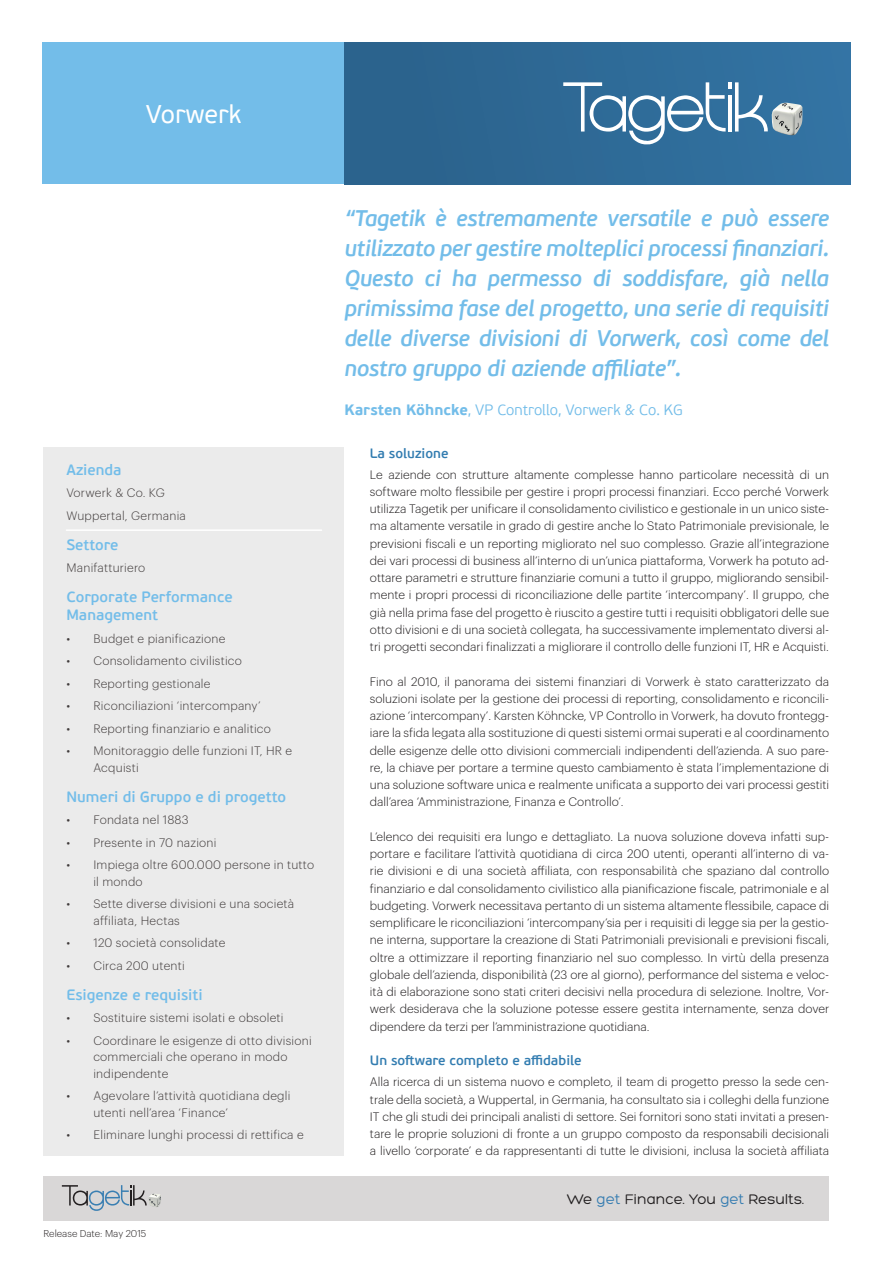
<style>
.page{position:relative;width:893px;height:1263px;background:#fff}
.page>*{position:absolute;margin:0;border:0;box-sizing:border-box;transform-origin:0 0}
.t1{font:25.5px "PF Beau Sans Pro";color:#fff}
.t2{font:italic 600 22.5px/30px "PF Beau Sans Pro";letter-spacing:-.02em;color:#73bde9;text-align:justify}
.t3{font:600 15px/18px "PF Beau Sans Pro";color:#73bde9}
.t4{font:300 15px "PF Beau Sans Pro";color:#73bde9}
.t5{font:15px "Hero";color:#201d1e}
.t6{font:600 13.5px "PF Beau Sans Pro";color:#337db1}
.t7{font:300 12px/17.2px "Graphik";color:#201d1e;text-align:justify}
.t8{font:300 12px/16.5px "Graphik";letter-spacing:.02em;color:#403b3b}
.t9{font:300 9.75px "Graphik";color:#231f20}
.s1{font-weight:700}
.s2{color:#377db1}
</style>
<div class="page">
<div style="left:43px;top:43px;width:301px;height:141px;background:#73bde9"></div>
<div style="left:344px;top:43px;width:506px;height:141px;background:linear-gradient(to right,#2a618a,#3373a3)"></div>
<svg style="left:563px;top:82px;width:205px;height:62px"></svg>
<img style="left:771px;top:103px;width:31px;height:33px">
<div style="left:44px;top:1175px;width:785px;height:45px;background:#d9d7d7"></div>
<div style="left:44px;top:448px;width:300px;height:708px;background:#ebebeb"></div>
<hr style="left:66px;top:529px;width:256px;height:2px;background:#fff">
<img style="left:148px;top:1193px;width:13px;height:14px">
<svg style="left:62px;top:1185px;width:85px;height:26px"></svg>
<h1 class="t1" style="left:146px;top:100px;width:97px">Vorwerk</h1>
<p class="t3" style="left:66px;top:461px;width:57px">Azienda</p>
<p class="t8" style="left:66px;top:481px;width:121px;line-height:22.5px">Vorwerk &amp; Co. KG<br>Wuppertal, Germania</p>
<p class="t3" style="left:66px;top:536px;width:54px">Settore</p>
<p class="t8" style="left:66px;top:559px;width:80px">Manifatturiero</p>
<p class="t3" style="left:66px;top:588px;width:168px">Corporate Performance<br>Management</p>
<p class="t8" style="left:66px;top:629px;width:160px">• Budget e pianificazione</p>
<p class="t8" style="left:66px;top:652px;width:177px">• Consolidamento civilistico</p>
<p class="t8" style="left:66px;top:674px;width:146px">• Reporting gestionale</p>
<p class="t8" style="left:66px;top:697px;width:196px">• Riconciliazioni ‘intercompany’</p>
<p class="t8" style="left:66px;top:719px;width:206px">• Reporting finanziario e analitico</p>
<p class="t8" style="left:93px;top:742px;width:200px;text-indent:-27px">• Monitoraggio delle funzioni IT, HR e<br>Acquisti</p>
<p class="t3" style="left:66px;top:788px;width:221px">Numeri di Gruppo e di progetto</p>
<p class="t8" style="left:66px;top:811px;width:124px">• Fondata nel 1883</p>
<p class="t8" style="left:66px;top:833px;width:152px">• Presente in 70 nazioni</p>
<p class="t8" style="left:93px;top:856px;width:222px;text-indent:-27px">• Impiega oltre 600.000 persone in tutto il mondo</p>
<p class="t8" style="left:93px;top:895px;width:202px;text-indent:-27px">• Sette diverse divisioni e una società affiliata, Hectas</p>
<p class="t8" style="left:66px;top:934px;width:161px">• 120 società consolidate</p>
<p class="t8" style="left:66px;top:956px;width:120px">• Circa 200 utenti</p>
<p class="t3" style="left:66px;top:986px;width:138px">Esigenze e requisiti</p>
<p class="t8" style="left:66px;top:1009px;width:219px">• Sostituire sistemi isolati e obsoleti</p>
<p class="t8" style="left:93px;top:1031px;width:220px;text-indent:-27px">• Coordinare le esigenze di otto divisioni commerciali che operano in modo indipendente</p>
<p class="t8" style="left:93px;top:1087px;width:199px;text-indent:-27px">• Agevolare l’attività quotidiana degli utenti nell’area ‘Finance’</p>
<p class="t8" style="left:66px;top:1126px;width:239px">• Eliminare lunghi processi di rettifica e</p>
<p class="t9" style="left:44px;top:1226px;width:104px">Release Date: May 2015</p>
<p class="t2" style="left:344px;top:204px;width:486px">“Tagetik è estremamente versatile e può essere utilizzato per gestire molteplici processi finanziari.<br>Questo ci ha permesso di soddisfare, già nella primissima fase del progetto, una serie di requisiti delle diverse divisioni di Vorwerk, così come del nostro gruppo di aziende affiliate”.</p>
<p class="t4" style="left:344px;top:401px;width:340px"><span class="s1">Karsten Köhncke</span>, VP Controllo, Vorwerk &amp; Co. KG</p>
<p class="t6" style="left:370px;top:445px;width:80px">La soluzione</p>
<p class="t7" style="left:370px;top:465px;width:461px">Le aziende con strutture altamente complesse hanno particolare necessità di un software molto flessibile per gestire i propri processi finanziari. Ecco perché Vorwerk utilizza Tagetik per unificare il consolidamento civilistico e gestionale in un unico siste&shy;ma altamente versatile in grado di gestire anche lo Stato Patrimoniale previsionale, le previsioni fiscali e un reporting migliorato nel suo complesso. Grazie all’integrazione dei vari processi di business all’interno di un’unica piattaforma, Vorwerk ha potuto ad&shy;ottare parametri e strutture finanziarie comuni a tutto il gruppo, migliorando sensibil&shy;mente i propri processi di riconciliazione delle partite ‘intercompany’. Il gruppo, che già nella prima fase del progetto è riuscito a gestire tutti i requisiti obbligatori delle sue otto divisioni e di una società collegata, ha successivamente implementato diversi al&shy;tri progetti secondari finalizzati a migliorare il controllo delle funzioni IT, HR e Acquisti.</p>
<p class="t7" style="left:370px;top:672px;width:461px">Fino al 2010, il panorama dei sistemi finanziari di Vorwerk è stato caratterizzato da soluzioni isolate per la gestione dei processi di reporting, consolidamento e riconcili&shy;azione ‘intercompany’. Karsten Köhncke, VP Controllo in Vorwerk, ha dovuto frontegg&shy;iare la sfida legata alla sostituzione di questi sistemi ormai superati e al coordinamento delle esigenze delle otto divisioni commerciali indipendenti dell’azienda. A suo pare&shy;re, la chiave per portare a termine questo cambiamento è stata l’implementazione di una soluzione software unica e realmente unificata a supporto dei vari processi gestiti dall’area ‘Amministrazione, Finanza e Controllo’.</p>
<p class="t7" style="left:370px;top:827px;width:461px">L’elenco dei requisiti era lungo e dettagliato. La nuova soluzione doveva infatti sup&shy;portare e facilitare l’attività quotidiana di circa 200 utenti, operanti all’interno di va&shy;rie divisioni e di una società affiliata, con responsabilità che spaziano dal controllo finanziario e dal consolidamento civilistico alla pianificazione fiscale, patrimoniale e al budgeting. Vorwerk necessitava pertanto di un sistema altamente flessibile, capace di semplificare le riconciliazioni ‘intercompany’sia per i requisiti di legge sia per la gestio&shy;ne interna, supportare la creazione di Stati Patrimoniali previsionali e previsioni fiscali, oltre a ottimizzare il reporting finanziario nel suo complesso. In virtù della presenza globale dell’azienda, disponibilità (23 ore al giorno), performance del sistema e veloc&shy;ità di elaborazione sono stati criteri decisivi nella procedura di selezione. Inoltre, Vor&shy;werk desiderava che la soluzione potesse essere gestita internamente, senza dover dipendere da terzi per l’amministrazione quotidiana.</p>
<p class="t6" style="left:370px;top:1052px;width:213px">Un software completo e affidabile</p>
<p class="t7" style="left:370px;top:1072px;width:461px">Alla ricerca di un sistema nuovo e completo, il team di progetto presso la sede cen&shy;trale della società, a Wuppertal, in Germania, ha consultato sia i colleghi della funzione IT che gli studi dei principali analisti di settore. Sei fornitori sono stati invitati a presen&shy;tare le proprie soluzioni di fronte a un gruppo composto da responsabili decisionali a livello ‘corporate’ e da rappresentanti di tutte le divisioni, inclusa la società affiliata</p>
<p class="t5" style="left:567px;top:1191px;width:239px">We <span class="s2">get</span> Finance. You <span class="s2">get</span> Results.</p>
</div>
